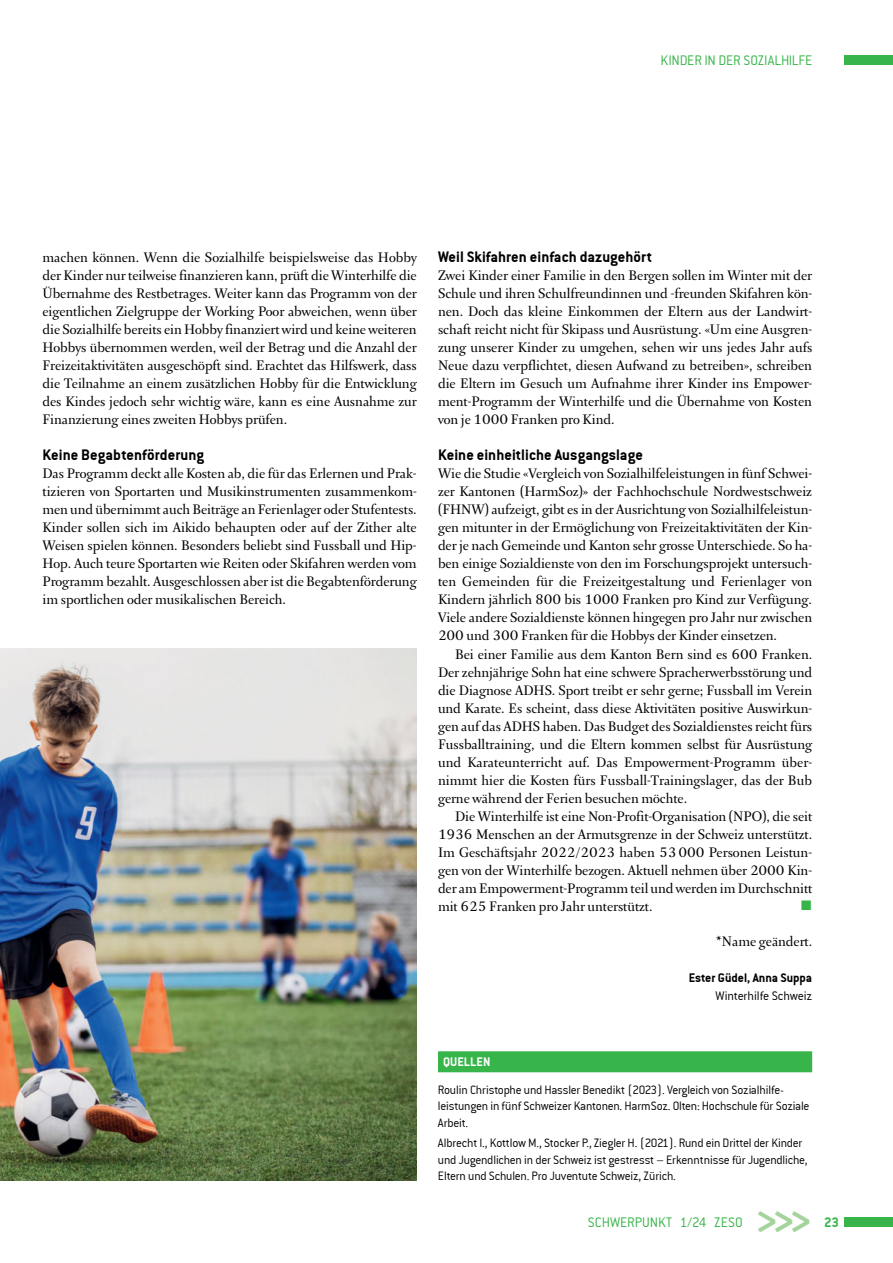
<style>
.page{position:relative;width:893px;height:1263px;background:#fff}
.page>*{position:absolute;margin:0;border:0;box-sizing:border-box;transform-origin:0 0}
.t1{font:16.5px/18px "Arnhem Fine";letter-spacing:-.005em;color:#000;text-align:justify}
.t2{font:16.5px "Conduit ITCTT Bold";letter-spacing:.005em;color:#000}
.t3{font:15px "Conduit ITCTT Light";color:#38b54a}
.t4{font:15px "Conduit ITCTT Bold";color:#38b54a}
.t5{font:13.5px "Conduit ITCTT Bold";color:#000}
.t6{font:13.5px "Conduit ITCTT Light";letter-spacing:-.015em;color:#000}
.t7{font:13.5px "Conduit ITCTT Bold";letter-spacing:.005em;color:#fff}
.t8{font:13.2px/16.5px "Conduit ITCTT Light";letter-spacing:-.02em;color:#000}
</style>
<div class="page">
<div style="left:844px;top:55px;width:49px;height:10px;background:#38b54a"></div>
<div style="left:844px;top:1217px;width:49px;height:10px;background:#38b54a"></div>
<div style="left:438px;top:1051px;width:374px;height:21px;background:#38b54a"></div>
<img style="left:0;top:649px;width:417px;height:531px">
<p class="t3" style="left:661px;top:51px;width:153px">KINDER IN DER SOZIALHILFE</p>
<p class="t1" style="left:43px;top:249px;width:376px">machen können. Wenn die Sozialhilfe beispielsweise das Hobby der Kinder nur teilweise finanzieren kann, prüft die Winterhilfe die Übernahme des Restbetrages. Weiter kann das Programm von der eigentlichen Zielgruppe der Working Poor abweichen, wenn über die Sozialhilfe bereits ein Hobby finanziert wird und keine weiteren Hobbys übernommen werden, weil der Betrag und die Anzahl der Freizeitaktivitäten ausgeschöpft sind. Erachtet das Hilfswerk, dass die Teilnahme an einem zusätzlichen Hobby für die Entwicklung des Kindes jedoch sehr wichtig wäre, kann es eine Ausnahme zur Finanzierung eines zweiten Hobbys prüfen.</p>
<p class="t2" style="left:43px;top:445px;width:163px">Keine Begabtenförderung</p>
<p class="t1" style="left:43px;top:465px;width:376px">Das Programm deckt alle Kosten ab, die für das Erlernen und Prak&shy;tizieren von Sportarten und Musikinstrumenten zusammenkom&shy;men und übernimmt auch Beiträge an Ferienlager oder Stufentests.<br>Kinder sollen sich im Aikido behaupten oder auf der Zither alte Weisen spielen können. Besonders beliebt sind Fussball und Hip-Hop. Auch teure Sportarten wie Reiten oder Skifahren werden vom Programm bezahlt. Ausgeschlossen aber ist die Begabtenförderung im sportlichen oder musikalischen Bereich.</p>
<p class="t2" style="left:438px;top:247px;width:216px">Weil Skifahren einfach dazugehört</p>
<p class="t1" style="left:438px;top:267px;width:376px">Zwei Kinder einer Familie in den Bergen sollen im Winter mit der Schule und ihren Schulfreundinnen und -freunden Skifahren kön&shy;nen. Doch das kleine Einkommen der Eltern aus der Landwirt&shy;schaft reicht nicht für Skipass und Ausrüstung. «Um eine Ausgren&shy;zung unserer Kinder zu umgehen, sehen wir uns jedes Jahr aufs Neue dazu verpflichtet, diesen Aufwand zu betreiben», schreiben die Eltern im Gesuch um Aufnahme ihrer Kinder ins Empower&shy;ment-Programm der Winterhilfe und die Übernahme von Kosten von je 1000 Franken pro Kind.</p>
<p class="t2" style="left:438px;top:445px;width:206px">Keine einheitliche Ausgangslage</p>
<p class="t1" style="left:438px;top:465px;width:376px">Wie die Studie «Vergleich von Sozialhilfeleistungen in fünf Schwei&shy;zer Kantonen (HarmSoz)» der Fachhochschule Nordwestschweiz (FHNW) aufzeigt, gibt es in der Ausrichtung von Sozialhilfeleistun&shy;gen mitunter in der Ermöglichung von Freizeitaktivitäten der Kin&shy;der je nach Gemeinde und Kanton sehr grosse Unterschiede. So ha&shy;ben einige Sozialdienste von den im Forschungsprojekt untersuch&shy;ten Gemeinden für die Freizeitgestaltung und Ferienlager von Kindern jährlich 800 bis 1000 Franken pro Kind zur Verfügung.<br>Viele andere Sozialdienste können hingegen pro Jahr nur zwischen 200 und 300 Franken für die Hobbys der Kinder einsetzen.</p>
<p class="t1" style="left:438px;top:645px;width:376px;text-indent:17px">Bei einer Familie aus dem Kanton Bern sind es 600 Franken.<br>Der zehnjährige Sohn hat eine schwere Spracherwerbsstörung und die Diagnose ADHS. Sport treibt er sehr gerne; Fussball im Verein und Karate. Es scheint, dass diese Aktivitäten positive Auswirkun&shy;gen auf das ADHS haben. Das Budget des Sozialdienstes reicht fürs Fussballtraining, und die Eltern kommen selbst für Ausrüstung und Karateunterricht auf. Das Empowerment-Programm über&shy;nimmt hier die Kosten fürs Fussball-Trainingslager, das der Bub gerne während der Ferien besuchen möchte.</p>
<p class="t1" style="left:438px;top:808px;width:376px;text-indent:17px">Die Winterhilfe ist eine Non-Profit-Organisation (NPO), die seit 1936 Menschen an der Armutsgrenze in der Schweiz unterstützt.<br>Im Geschäftsjahr 2022/2023 haben 53000 Personen Leistun&shy;gen von der Winterhilfe bezogen. Aktuell nehmen über 2000 Kin&shy;der am Empowerment-Programm teil und werden im Durchschnitt mit 625 Franken pro Jahr unterstützt.</p>
<p class="t1" style="left:716px;top:933px;width:98px">*Name geändert.</p>
<p class="t5" style="left:689px;top:970px;width:125px">Ester Güdel, Anna Suppa</p>
<p class="t6" style="left:716px;top:988px;width:98px">Winterhilfe Schweiz</p>
<p class="t7" style="left:443px;top:1054px;width:49px">QUELLEN</p>
<p class="t8" style="left:438px;top:1081px;width:373px">Roulin Christophe und Hassler Benedikt (2023). Vergleich von Sozialhilfe&shy;leistungen in fünf Schweizer Kantonen. HarmSoz. Olten: Hochschule für Soziale<br>Arbeit.</p>
<p class="t8" style="left:438px;top:1135px;width:371px">Albrecht I., Kottlow M., Stocker P., Ziegler H. (2021). Rund ein Drittel der Kinder und Jugendlichen in der Schweiz ist gestresst – Erkenntnisse für Jugendliche,<br>Eltern und Schulen. Pro Juventute Schweiz, Zürich.</p>
<p class="t3" style="left:588px;top:1213px;width:156px">SCHWERPUNKT 1/24 ZESO</p>
<p class="t4" style="left:824px;top:1213px;width:16px">23</p>
</div>
